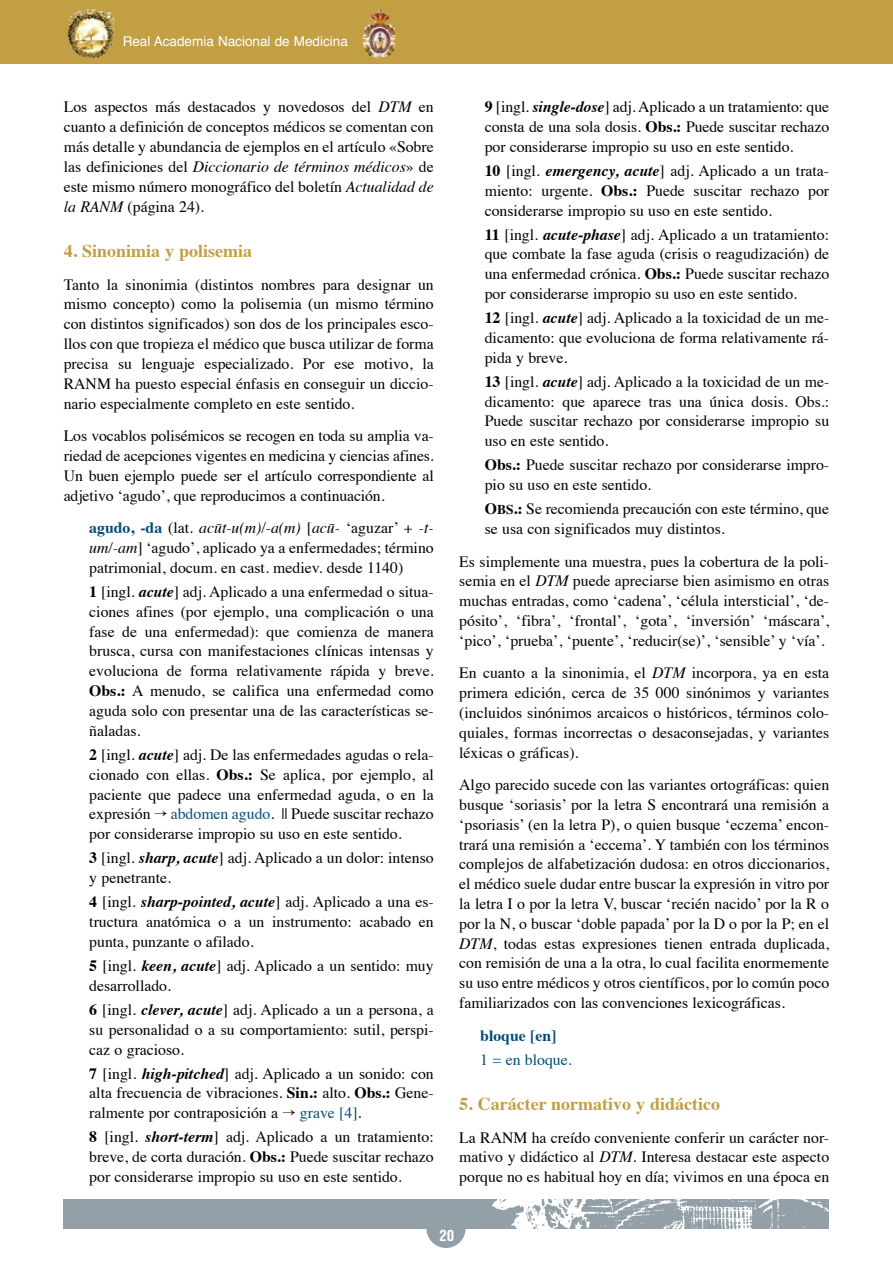
<style>
.page{position:relative;width:893px;height:1263px;background:#fff}
.page>*{position:absolute;margin:0;border:0;box-sizing:border-box;transform-origin:0 0}
.t1{font:700 18px "Times";color:#c39f44}
.t2{font:15.75px/19.8px "Times";color:#000;text-align:justify}
.t3{font:15.75px "Times";color:#004c77}
.t4{font:700 15.75px "Times";color:#004c77}
.t5{font:700 condensed 15px "Helvetica";color:#fff}
.t6{font:13.5px "Helvetica";color:#fff}
.s1{font-style:italic}
.s2{font-weight:700;color:#004c77}
.s3{font-weight:700}
.s4{font-weight:700;font-style:italic}
.s5{color:#004c77}
.s6{font-weight:700;font-size:13.5px}
</style>
<div class="page">
<div style="left:0;top:0;width:893px;height:64px;background:#c39f44"></div>
<div style="left:63px;top:1199px;width:765px;height:29px;background:#94a0a7"></div>
<img style="left:492px;top:1199px;width:336px;height:29px">
<div style="left:426px;top:1209px;width:40px;height:39px;background:#94a0a7;border-radius:50%"></div>
<img style="left:363px;top:8px;width:33px;height:51px">
<img style="left:67px;top:9px;width:28px;height:35px">
<p class="t6" style="left:123px;top:30px;width:227px">Real Academia Nacional de Medicina</p>
<p class="t2" style="left:64px;top:96px;width:371px">Los aspectos más destacados y novedosos del <span class="s1">DTM</span> en cuanto a definición de conceptos médicos se comentan con más detalle y abundancia de ejemplos en el artículo «Sobre las definiciones del <span class="s1">Diccionario de términos médicos</span>» de este mismo número monográfico del boletín <span class="s1">Actualidad de la RANM</span> (página 24).</p>
<p class="t1" style="left:64px;top:234px;width:190px">4. Sinonimia y polisemia</p>
<p class="t2" style="left:64px;top:273px;width:371px">Tanto la sinonimia (distintos nombres para designar un mismo concepto) como la polisemia (un mismo término con distintos significados) son dos de los principales esco&shy;llos con que tropieza el médico que busca utilizar de forma precisa su lenguaje especializado. Por ese motivo, la RANM ha puesto especial énfasis en conseguir un diccio&shy;nario especialmente completo en este sentido.</p>
<p class="t2" style="left:64px;top:425px;width:372px">Los vocablos polisémicos se recogen en toda su amplia va&shy;riedad de acepciones vigentes en medicina y ciencias afines.<br>Un buen ejemplo puede ser el artículo correspondiente al adjetivo ‘agudo’, que reproducimos a continuación.</p>
<p class="t2" style="left:89px;top:517px;width:346px"><span class="s2">agudo, -da</span> (lat. <span class="s1">acūt-u(m)/-a(m)</span> [<span class="s1">acū-</span> ‘aguzar’ + <span class="s1">-t&shy;um/-am</span>] ‘agudo’, aplicado ya a enfermedades; término patrimonial, docum. en cast. mediev. desde 1140)</p>
<p class="t2" style="left:89px;top:580px;width:346px"><span class="s3">1</span> [ingl. <span class="s4">acute</span>] adj. Aplicado a una enfermedad o situa&shy;ciones afines (por ejemplo, una complicación o una fase de una enfermedad): que comienza de manera brusca, cursa con manifestaciones clínicas intensas y evoluciona de forma relativamente rápida y breve.<br><span class="s3">Obs.:</span> A menudo, se califica una enfermedad como aguda solo con presentar una de las características se&shy;ñaladas.</p>
<p class="t2" style="left:89px;top:743px;width:346px"><span class="s3">2</span> [ingl. <span class="s4">acute</span>] adj. De las enfermedades agudas o rela&shy;cionado con ellas. <span class="s3">Obs.:</span> Se aplica, por ejemplo, al paciente que padece una enfermedad aguda, o en la expresión → <span class="s5">abdomen agudo</span>. || Puede suscitar rechazo por considerarse impropio su uso en este sentido.</p>
<p class="t2" style="left:89px;top:847px;width:346px"><span class="s3">3</span> [ingl. <span class="s4">sharp, acute</span>] adj. Aplicado a un dolor: intenso y penetrante.</p>
<p class="t2" style="left:89px;top:891px;width:346px"><span class="s3">4</span> [ingl. <span class="s4">sharp-pointed, acute</span>] adj. Aplicado a una es&shy;tructura anatómica o a un instrumento: acabado en punta, punzante o afilado.</p>
<p class="t2" style="left:89px;top:954px;width:346px"><span class="s3">5</span> [ingl. <span class="s4">keen, acute</span>] adj. Aplicado a un sentido: muy desarrollado.</p>
<p class="t2" style="left:89px;top:998px;width:346px"><span class="s3">6</span> [ingl. <span class="s4">clever, acute</span>] adj. Aplicado a un a persona, a su personalidad o a su comportamiento: sutil, perspi&shy;caz o gracioso.</p>
<p class="t2" style="left:89px;top:1062px;width:346px"><span class="s3">7</span> [ingl. <span class="s4">high-pitched</span>] adj. Aplicado a un sonido: con alta frecuencia de vibraciones. <span class="s3">Sin.:</span> alto. <span class="s3">Obs.:</span> Gene&shy;ralmente por contraposición a → <span class="s5">grave [4]</span>.</p>
<p class="t2" style="left:89px;top:1126px;width:346px"><span class="s3">8</span> [ingl. <span class="s4">short-term</span>] adj. Aplicado a un tratamiento: breve, de corta duración. <span class="s3">Obs.:</span> Puede suscitar rechazo por considerarse impropio su uso en este sentido.</p>
<p class="t2" style="left:485px;top:96px;width:346px"><span class="s3">9</span> [ingl. <span class="s4">single-dose</span>] adj. Aplicado a un tratamiento: que consta de una sola dosis. <span class="s3">Obs.:</span> Puede suscitar rechazo por considerarse impropio su uso en este sentido.</p>
<p class="t2" style="left:485px;top:159px;width:346px"><span class="s3">10</span> [ingl. <span class="s4">emergency, acute</span>] adj. Aplicado a un trata&shy;miento: urgente. <span class="s3">Obs.:</span> Puede suscitar rechazo por considerarse impropio su uso en este sentido.</p>
<p class="t2" style="left:485px;top:223px;width:346px"><span class="s3">11</span> [ingl. <span class="s4">acute-phase</span>] adj. Aplicado a un tratamiento: que combate la fase aguda (crisis o reagudización) de una enfermedad crónica. <span class="s3">Obs.:</span> Puede suscitar rechazo por considerarse impropio su uso en este sentido.</p>
<p class="t2" style="left:485px;top:307px;width:346px"><span class="s3">12</span> [ingl. <span class="s4">acute</span>] adj. Aplicado a la toxicidad de un me&shy;dicamento: que evoluciona de forma relativamente rá&shy;pida y breve.</p>
<p class="t2" style="left:485px;top:370px;width:346px"><span class="s3">13</span> [ingl. <span class="s4">acute</span>] adj. Aplicado a la toxicidad de un me&shy;dicamento: que aparece tras una única dosis. Obs.:<br>Puede suscitar rechazo por considerarse impropio su uso en este sentido.</p>
<p class="t2" style="left:485px;top:454px;width:346px"><span class="s3">Obs.:</span> Puede suscitar rechazo por considerarse impro&shy;pio su uso en este sentido.</p>
<p class="t2" style="left:485px;top:498px;width:346px"><span class="s3">O</span><span class="s6">BS</span><span class="s3">.:</span> Se recomienda precaución con este término, que se usa con significados muy distintos.</p>
<p class="t2" style="left:459px;top:550px;width:371px">Es simplemente una muestra, pues la cobertura de la poli&shy;semia en el <span class="s1">DTM</span> puede apreciarse bien asimismo en otras muchas entradas, como ‘cadena’, ‘célula intersticial’, ‘de&shy;pósito’, ‘fibra’, ‘frontal’, ‘gota’, ‘inversión’ ‘máscara’, ‘pico’, ‘prueba’, ‘puente’, ‘reducir(se)’, ‘sensible’ y ‘vía’.</p>
<p class="t2" style="left:459px;top:662px;width:371px">En cuanto a la sinonimia, el <span class="s1">DTM</span> incorpora, ya en esta primera edición, cerca de 35 000 sinónimos y variantes (incluidos sinónimos arcaicos o históricos, términos colo&shy;quiales, formas incorrectas o desaconsejadas, y variantes léxicas o gráficas).</p>
<p class="t2" style="left:459px;top:774px;width:371px">Algo parecido sucede con las variantes ortográficas: quien busque ‘soriasis’ por la letra S encontrará una remisión a ‘psoriasis’ (en la letra P), o quien busque ‘eczema’ encon&shy;trará una remisión a ‘eccema’. Y también con los términos complejos de alfabetización dudosa: en otros diccionarios, el médico suele dudar entre buscar la expresión in vitro por la letra I o por la letra V, buscar ‘recién nacido’ por la R o por la N, o buscar ‘doble papada’ por la D o por la P; en el <span class="s1">DTM</span>, todas estas expresiones tienen entrada duplicada, con remisión de una a la otra, lo cual facilita enormemente su uso entre médicos y otros científicos, por lo común poco familiarizados con las convenciones lexicográficas.</p>
<p class="t4" style="left:480px;top:1020px;width:78px">bloque [en]</p>
<p class="t3" style="left:480px;top:1044px;width:93px">1 = en bloque.</p>
<p class="t1" style="left:459px;top:1087px;width:262px">5. Carácter normativo y didáctico</p>
<p class="t2" style="left:459px;top:1126px;width:371px">La RANM ha creído conveniente conferir un carácter nor&shy;mativo y didáctico al <span class="s1">DTM</span>. Interesa destacar este aspecto porque no es habitual hoy en día; vivimos en una época en</p>
<p class="t5" style="left:439px;top:1226px;width:16px">20</p>
</div>
